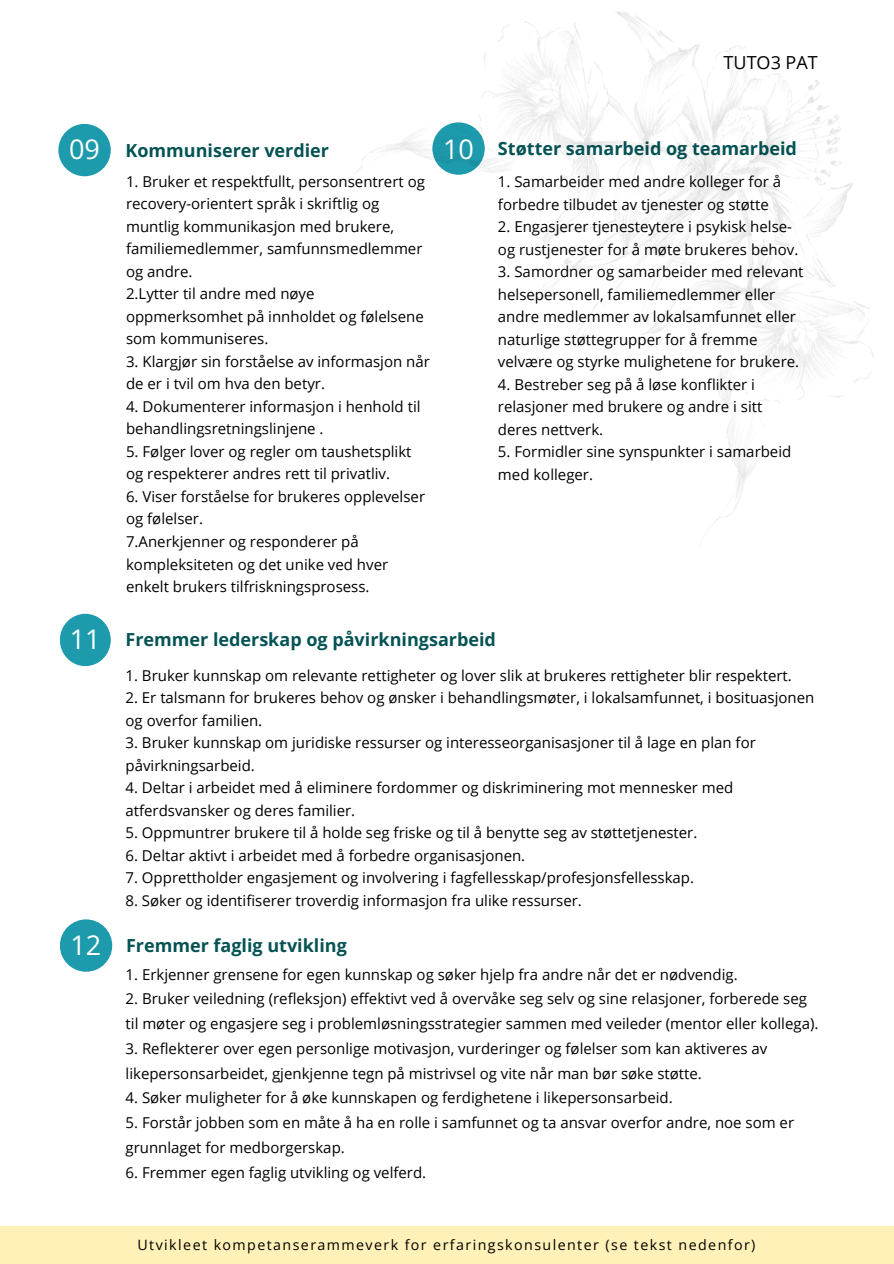
<style>
.page{position:relative;width:894px;height:1264px;background:#fff}
.page>*{position:absolute;margin:0;border:0;box-sizing:border-box;transform-origin:0 0}
.t1{font:27px "Open Sans";color:#fff}
.t2{font:700 18px "Open Sans";color:#055354}
.t3{font:18px "Open Sans";color:#000}
.t4{font:15px/22.5px "Open Sans";color:#000}
.t5{font:14.25px "Open Sans";letter-spacing:.1em;color:#000}
</style>
<div class="page">
<div style="left:58px;top:124px;width:53px;height:52px;background:#1d9aac;border-radius:50%"></div>
<div style="left:60px;top:919px;width:52px;height:52px;background:#1d9aac;border-radius:50%"></div>
<div style="left:60px;top:613px;width:51px;height:53px;background:#1d9aac;border-radius:50%"></div>
<img style="left:356px;top:11px;width:518px;height:511px">
<div style="left:0;top:1225px;width:893px;height:38px;background:#fff1b8"></div>
<p class="t3" style="left:723px;top:50px;width:96px">TUTO3 PAT</p>
<p class="t1" style="left:69px;top:130px;width:32px">09</p>
<p class="t2" style="left:125px;top:138px;width:205px">Kommuniserer verdier</p>
<h1 class="t4" style="left:126px;top:170px;width:300px">1. Bruker et respektfullt, personsentrert og recovery-orientert språk i skriftlig og muntlig kommunikasjon med brukere, familiemedlemmer, samfunnsmedlemmer og andre.</h1>
<p class="t4" style="left:126px;top:282px;width:299px">2.Lytter til andre med nøye oppmerksomhet på innholdet og følelsene som kommuniseres.</p>
<h2 class="t4" style="left:126px;top:350px;width:305px">3. Klargjør sin forståelse av informasjon når de er i tvil om hva den betyr.</h2>
<p class="t4" style="left:126px;top:395px;width:296px">4. Dokumenterer informasjon i henhold til behandlingsretningslinjene .</p>
<p class="t4" style="left:126px;top:440px;width:287px">5. Følger lover og regler om taushetsplikt og respekterer andres rett til privatliv.</p>
<p class="t4" style="left:126px;top:485px;width:300px">6. Viser forståelse for brukeres opplevelser og følelser.</p>
<p class="t4" style="left:126px;top:530px;width:263px">7.Anerkjenner og responderer på kompleksiteten og det unike ved hver enkelt brukers tilfriskningsprosess.</p>
<p class="t1" style="left:443px;top:130px;width:32px">10</p>
<p class="t2" style="left:498px;top:136px;width:300px">Støtter samarbeid og teamarbeid</p>
<h2 class="t4" style="left:498px;top:170px;width:284px">1. Samarbeider med andre kolleger for å forbedre tilbudet av tjenester og støtte</h2>
<p class="t4" style="left:498px;top:215px;width:302px">2. Engasjerer tjenesteytere i psykisk helse&shy;og rustjenester for å møte brukeres behov.</p>
<p class="t4" style="left:498px;top:260px;width:307px">3. Samordner og samarbeider med relevant helsepersonell, familiemedlemmer eller andre medlemmer av lokalsamfunnet eller naturlige støttegrupper for å fremme velvære og styrke mulighetene for brukere.</p>
<p class="t4" style="left:498px;top:373px;width:266px">4. Bestreber seg på å løse konflikter i relasjoner med brukere og andre i sitt deres nettverk.</p>
<p class="t4" style="left:498px;top:440px;width:295px">5. Formidler sine synspunkter i samarbeid med kolleger.</p>
<p class="t1" style="left:70px;top:620px;width:32px">11</p>
<p class="t2" style="left:125px;top:626px;width:372px">Fremmer lederskap og påvirkningsarbeid</p>
<p class="t4" style="left:125px;top:663px;width:667px">1. Bruker kunnskap om relevante rettigheter og lover slik at brukeres rettigheter blir respektert.</p>
<p class="t4" style="left:125px;top:686px;width:690px">2. Er talsmann for brukeres behov og ønsker i behandlingsmøter, i lokalsamfunnet, i bosituasjonen og overfor familien.</p>
<p class="t4" style="left:125px;top:731px;width:631px">3. Bruker kunnskap om juridiske ressurser og interesseorganisasjoner til å lage en plan for påvirkningsarbeid.</p>
<p class="t4" style="left:125px;top:776px;width:609px">4. Deltar i arbeidet med å eliminere fordommer og diskriminering mot mennesker med atferdsvansker og deres familier.</p>
<h2 class="t4" style="left:125px;top:821px;width:573px">5. Oppmuntrer brukere til å holde seg friske og til å benytte seg av støttetjenester.</h2>
<p class="t4" style="left:125px;top:843px;width:401px">6. Deltar aktivt i arbeidet med å forbedre organisasjonen.</p>
<p class="t4" style="left:125px;top:866px;width:570px">7. Opprettholder engasjement og involvering i fagfellesskap/profesjonsfellesskap.</p>
<p class="t4" style="left:125px;top:888px;width:457px">8. Søker og identifiserer troverdig informasjon fra ulike ressurser.</p>
<p class="t1" style="left:70px;top:925px;width:32px">12</p>
<p class="t2" style="left:126px;top:933px;width:222px">Fremmer faglig utvikling</p>
<p class="t4" style="left:125px;top:962px;width:613px">1. Erkjenner grensene for egen kunnskap og søker hjelp fra andre når det er nødvendig.</p>
<p class="t4" style="left:125px;top:986px;width:694px;line-height:24.8px">2. Bruker veiledning (refleksjon) effektivt ved å overvåke seg selv og sine relasjoner, forberede seg til møter og engasjere seg i problemløsningsstrategier sammen med veileder (mentor eller kollega).</p>
<h2 class="t4" style="left:125px;top:1035px;width:643px;line-height:24.8px">3. Reflekterer over egen personlige motivasjon, vurderinger og følelser som kan aktiveres av likepersonsarbeidet, gjenkjenne tegn på mistrivsel og vite når man bør søke støtte.</h2>
<p class="t4" style="left:125px;top:1086px;width:548px">4. Søker muligheter for å øke kunnskapen og ferdighetene i likepersonsarbeid.</p>
<p class="t4" style="left:125px;top:1109px;width:670px;line-height:24.8px">5. Forstår jobben som en måte å ha en rolle i samfunnet og ta ansvar overfor andre, noe som er grunnlaget for medborgerskap.</p>
<p class="t4" style="left:125px;top:1160px;width:302px">6. Fremmer egen faglig utvikling og velferd.</p>
<p class="t5" style="left:137px;top:1234px;width:619px">Utvikleet kompetanserammeverk for erfaringskonsulenter (se tekst nedenfor)</p>
</div>
